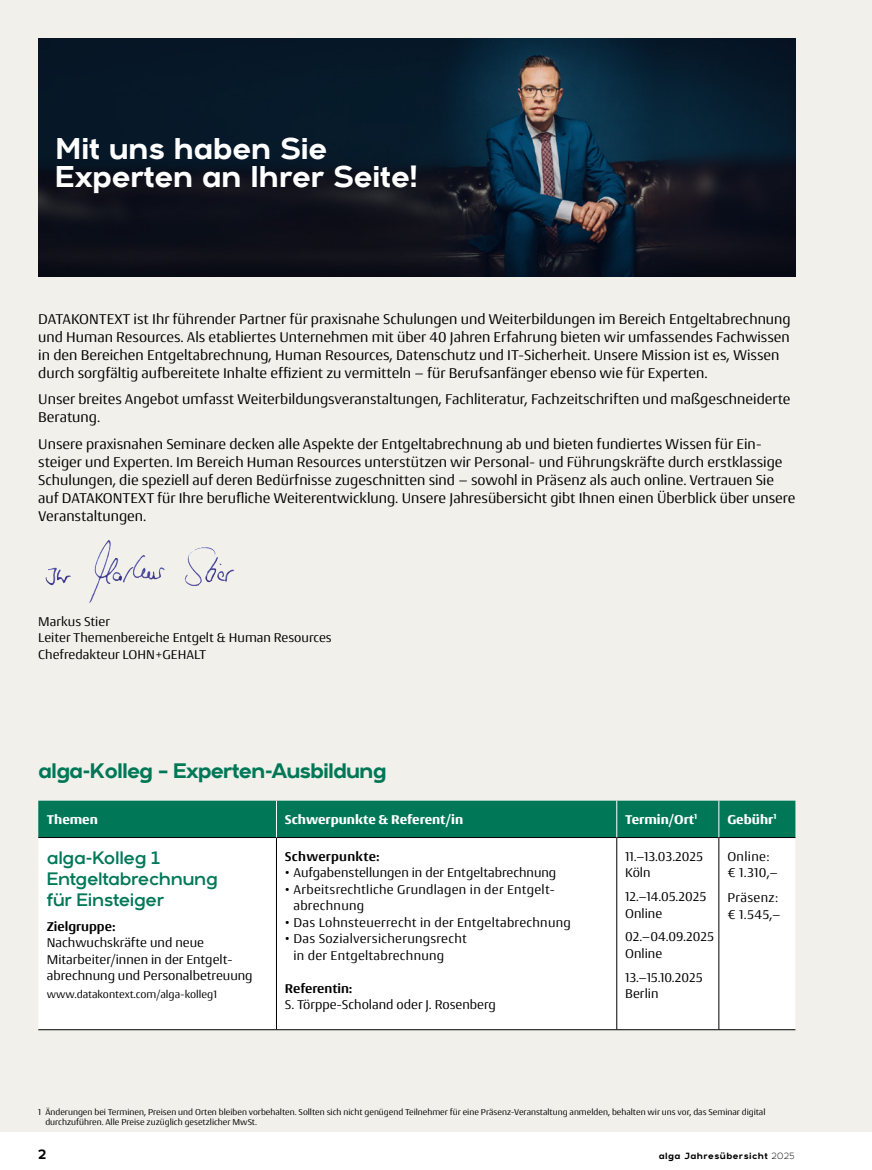
<style>
.page{position:relative;width:872px;height:1170px;background:#fff}
.page>*{position:absolute;margin:0;border:0;box-sizing:border-box;transform-origin:0 0}
.t1{font:700 30px/28.5px "Arkibal";letter-spacing:-.02em;color:#fff}
.t2{font:700 21px "Arkibal";letter-spacing:-.05em;color:#007858}
.t3{font:18px/21px "Arkibal";letter-spacing:-.02em;color:#007858}
.t4{font:15px/18px "Conto";color:#000}
.t5{font:13.5px/16.5px "Conto";color:#000}
.t6{font:13.5px/16.5px "Conto";letter-spacing:.02em;color:#000}
.t7{font:700 expanded 13.5px "Conto";color:#fff}
.t8{font:700 13.5px "Conto";color:#000}
.t9{font:13.5px/16.5px "Conto";letter-spacing:.025em;color:#000}
.t10{font:700 13.5px "Conto";letter-spacing:.02em;color:#000}
.t11{font:700 13.5px "Arkibal";color:#000}
.t12{font:11.25px "Conto";color:#000}
.t13{font:9px/10.8px "Conto";color:#000}
.t14{font:700 9px "Arkibal";letter-spacing:.05em;color:#000}
.s1{font-weight:300}
</style>
<div class="page">
<div style="left:0;top:0;width:872px;height:1131px;background:#f1f0ea"></div>
<div style="left:38px;top:800px;width:757px;height:37px;background:#007858"></div>
<div style="left:38px;top:838px;width:757px;height:191px;background:#fff"></div>
<hr style="left:38px;top:837px;width:238px;height:1px;background:#000">
<hr style="left:276px;top:837px;width:341px;height:1px;background:#000">
<hr style="left:617px;top:837px;width:102px;height:1px;background:#000">
<hr style="left:719px;top:837px;width:76px;height:1px;background:#000">
<hr style="left:38px;top:1029px;width:238px;height:1px;background:#000">
<hr style="left:276px;top:1029px;width:341px;height:1px;background:#000">
<hr style="left:617px;top:1029px;width:102px;height:1px;background:#000">
<hr style="left:719px;top:1029px;width:76px;height:1px;background:#000">
<hr style="left:616px;top:800px;width:1px;height:37px;background:#fff">
<hr style="left:718px;top:800px;width:1px;height:37px;background:#fff">
<hr style="left:276px;top:837px;width:1px;height:192px;background:#000">
<hr style="left:616px;top:837px;width:1px;height:192px;background:#000">
<hr style="left:718px;top:837px;width:1px;height:192px;background:#000">
<hr style="left:276px;top:800px;width:1px;height:37px;background:#fff">
<img style="left:38px;top:38px;width:757px;height:238px">
<img style="left:45px;top:540px;width:177px;height:63px">
<h1 class="t1" style="left:55px;top:133px;width:365px">Mit uns haben Sie<br>Experten an Ihrer Seite!</h1>
<p class="t4" style="left:38px;top:309px;width:754px">DATAKONTEXT ist Ihr führender Partner für praxisnahe Schulungen und Weiterbildungen im Bereich Entgeltabrechnung und Human Resources. Als etabliertes Unternehmen mit über 40 Jahren Erfahrung bieten wir umfassendes Fachwissen in den Bereichen Entgeltabrechnung, Human Resources, Datenschutz und IT-Sicherheit. Unsere Mission ist es, Wissen durch sorgfältig aufbereitete Inhalte effizient zu vermitteln – für Berufsanfänger ebenso wie für Experten.</p>
<p class="t4" style="left:38px;top:390px;width:754px">Unser breites Angebot umfasst Weiterbildungsveranstaltungen, Fachliteratur, Fachzeitschriften und maßgeschneiderte<br>Beratung.</p>
<p class="t4" style="left:38px;top:434px;width:758px">Unsere praxisnahen Seminare decken alle Aspekte der Entgeltabrechnung ab und bieten fundiertes Wissen für Ein&shy;steiger und Experten. Im Bereich Human Resources unterstützen wir Personal- und Führungskräfte durch erstklassige Schulungen, die speziell auf deren Bedürfnisse zugeschnitten sind – sowohl in Präsenz als auch online. Vertrauen Sie auf DATAKONTEXT für Ihre berufliche Weiterentwicklung. Unsere Jahresübersicht gibt Ihnen einen Überblick über unsere Veranstaltungen.</p>
<p class="t5" style="left:38px;top:612px;width:295px">Markus Stier<br>Leiter Themenbereiche Entgelt &amp; Human Resources<br>Chefredakteur LOHN+GEHALT</p>
<h2 class="t2" style="left:38px;top:755px;width:350px">alga-Kolleg – Experten-Ausbildung</h2>
<p class="t7" style="left:47px;top:810px;width:53px">Themen</p>
<p class="t7" style="left:285px;top:810px;width:180px">Schwerpunkte &amp; Referent/in</p>
<p class="t7" style="left:625px;top:810px;width:73px">Termin/Ort<sup>1</sup></p>
<p class="t7" style="left:727px;top:810px;width:50px">Gebühr<sup>1</sup></p>
<p class="t3" style="left:47px;top:846px;width:173px">alga-Kolleg 1<br>Entgeltabrechnung für Einsteiger</p>
<p class="t8" style="left:47px;top:917px;width:70px">Zielgruppe:</p>
<p class="t5" style="left:47px;top:934px;width:207px">Nachwuchskräfte und neue<br>Mitarbeiter/innen in der Entgelt&shy;abrechnung und Personalbetreuung</p>
<p class="t12" style="left:47px;top:987px;width:172px">www.datakontext.com/alga-kolleg1</p>
<p class="t5" style="left:727px;top:847px;width:52px">Online: € 1.310,–</p>
<p class="t9" style="left:727px;top:888px;width:55px">Präsenz: € 1.545,–</p>
<p class="t10" style="left:285px;top:847px;width:96px">Schwerpunkte:</p>
<p class="t5" style="left:285px;top:863px;width:273px">• Aufgabenstellungen in der Entgeltabrechnung</p>
<p class="t6" style="left:293px;top:880px;width:263px;text-indent:-9px">• Arbeitsrechtliche Grundlagen in der Entgelt&shy;abrechnung</p>
<p class="t6" style="left:285px;top:913px;width:287px">• Das Lohnsteuerrecht in der Entgeltabrechnung</p>
<p class="t6" style="left:293px;top:929px;width:175px;text-indent:-9px">• Das Sozialversicherungsrecht in der Entgeltabrechnung</p>
<p class="t8" style="left:285px;top:979px;width:69px">Referentin:</p>
<p class="t5" style="left:285px;top:995px;width:212px">S. Törppe-Scholand oder J. Rosenberg</p>
<p class="t5" style="left:625px;top:847px;width:79px">11.–13.03.2025<br>Köln</p>
<p class="t5" style="left:625px;top:887px;width:82px">12.–14.05.2025<br>Online</p>
<p class="t5" style="left:625px;top:928px;width:90px">02.–04.09.2025<br>Online</p>
<p class="t5" style="left:625px;top:968px;width:79px">13.–15.10.2025<br>Berlin</p>
<p class="t13" style="left:45px;top:1105px;width:721px;text-indent:-7px">1 Änderungen bei Terminen, Preisen und Orten bleiben vorbehalten. Sollten sich nicht genügend Teilnehmer für eine Präsenz-Veranstaltung anmelden, behalten wir uns vor, das Seminar digital durchzuführen. Alle Preise zuzüglich gesetzlicher MwSt.</p>
<p class="t11" style="left:38px;top:1144px;width:9px">2</p>
<p class="t14" style="left:658px;top:1148px;width:137px">alga Jahresübersicht <span class="s1">2025</span></p>
</div>
